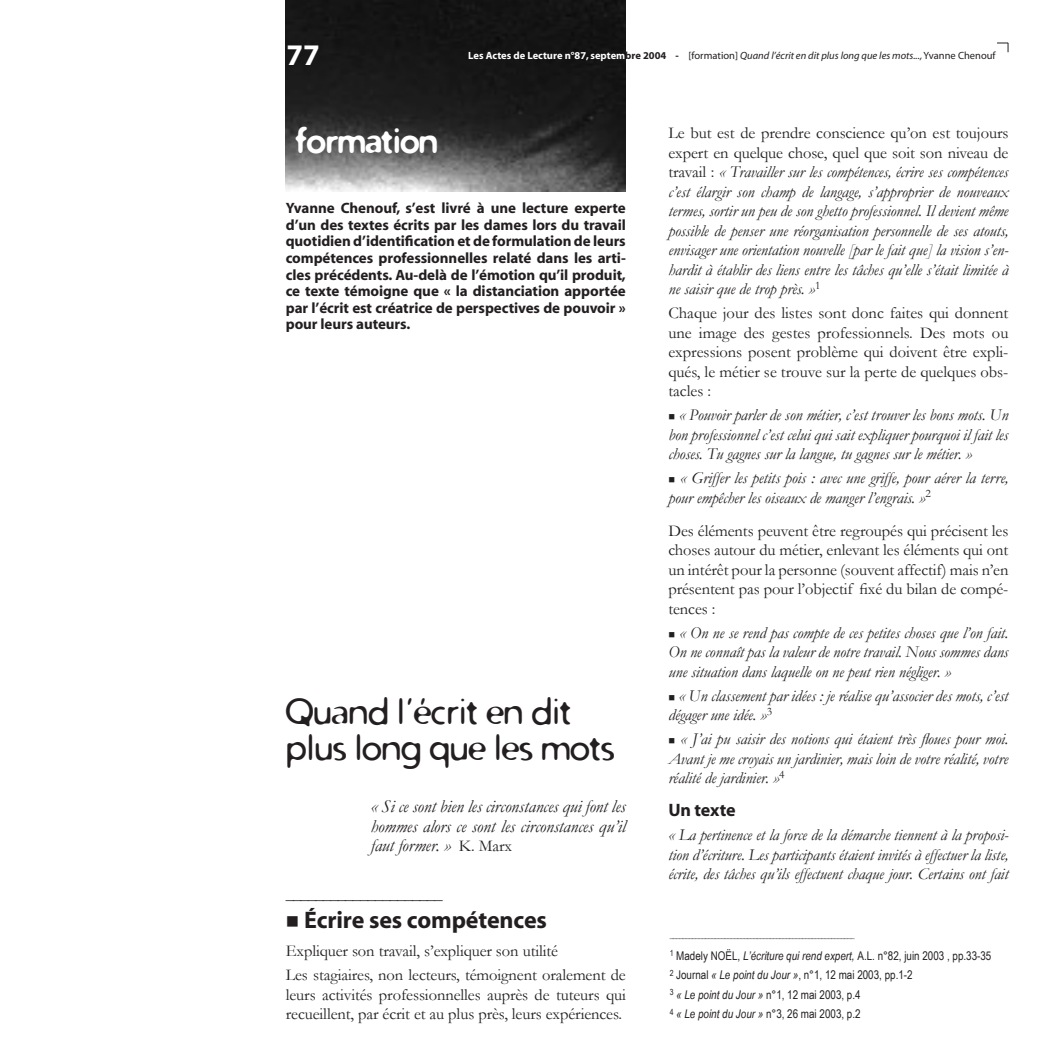
<style>
.page{position:relative;width:1051px;height:1063px;background:#fff}
.page>*{position:absolute;margin:0;border:0;box-sizing:border-box;transform-origin:0 0}
.t1{font:36px/36px "Distro";color:#231f20}
.t2{font:700 33px "Distro";color:#fff}
.t3{font:700 30px "Myriad";color:#fff}
.t4{font:700 24px "Myriad";letter-spacing:-.005em;color:#231f20}
.t5{font:italic 18px/19.5px "Garamond";letter-spacing:-.005em;color:#231f20;text-align:justify}
.t6{font:700 18px "Myriad";letter-spacing:-.01em;color:#231f20}
.t7{font:italic 16.5px/19.5px "Garamond";letter-spacing:-.005em;color:#231f20;text-align:justify}
.t8{font:16.5px/19.5px "Garamond";letter-spacing:-.005em;color:#231f20}
.t9{font:700 15px/16.5px "Myriad";letter-spacing:-.005em;color:#231f20;text-align:justify}
.t10{font:12px/19.5px "Arial Narrow";color:#231f20}
.t11{font:italic 10.5px "Myriad";color:#231f20}
.t12{font:8.4px "Arial Narrow";color:#231f20}
.s1{font-weight:700;font-style:normal;color:#fff}
.s2{font-weight:700;font-style:normal}
.s3{font-style:normal}
.s4{font-style:normal;font-size:16.5px}
.s5{font-style:italic}
</style>
<div class="page">
<img style="left:285px;top:0;width:340px;height:191px">
<svg style="left:997px;top:43px;width:11px;height:9px"></svg>
<h3 class="t3" style="left:286px;top:37px;width:35px">77</h3>
<p class="t11" style="left:468px;top:49px;width:528px"><span class="s1">Les Actes de Lecture n°87, septem</span><span class="s2">bre 2004 -</span> <span class="s3">[formation]</span> Quand l’écrit en dit plus long que les mots..., <span class="s3">Yvanne Chenouf</span></p>
<h2 class="t2" style="left:294px;top:119px;width:145px">formation</h2>
<p class="t9" style="left:286px;top:200px;width:341px">Yvanne Chenouf, s’est livré à une lecture experte d’un des textes écrits par les dames lors du travail quotidien d’identification et de formulation de leurs compétences professionnelles relaté dans les arti&shy;cles précédents. Au-delà de l’émotion qu’il produit, ce texte témoigne que « la distanciation apportée par l’écrit est créatrice de perspectives de pouvoir » pour leurs auteurs.</p>
<h1 class="t1" style="left:286px;top:692px;width:330px">Quand l’écrit en dit plus long que les mots</h1>
<p class="t5" style="left:371px;top:796px;width:256px">« Si ce sont bien les circonstances qui font les hommes alors ce sont les circonstances qu’il faut former. » <span class="s4">K. Marx</span></p>
<p class="t8" style="left:286px;top:884px;width:158px">_____________________</p>
<h3 class="t4" style="left:286px;top:905px;width:263px">■ Écrire ses compétences</h3>
<p class="t8" style="left:286px;top:938px;width:341px;line-height:24px">Expliquer son travail, s’expliquer son utilité<br>Les stagiaires, non lecteurs, témoignent oralement de</p>
<p class="t8" style="left:286px;top:984px;width:341px">leurs activités professionnelles auprès de tuteurs qui recueillent, par écrit et au plus près, leurs expériences.</p>
<p class="t7" style="left:668px;top:123px;width:341px"><span class="s3">Le but est de prendre conscience qu’on est toujours expert en quelque chose, quel que soit son niveau de travail :</span> « Travailler sur les compétences, écrire ses compétences c’est élargir son champ de langage, s’approprier de nouveaux termes, sortir un peu de son ghetto professionnel. Il devient même possible de penser une réorganisation personnelle de ses atouts, envisager une orientation nouvelle [par le fait que] la vision s’en&shy;hardit à établir des liens entre les tâches qu’elle s’était limitée à ne saisir que de trop près. »<sup>1</sup></p>
<p class="t8" style="left:668px;top:303px;width:341px;text-align:justify">Chaque jour des listes sont donc faites qui donnent une image des gestes professionnels. Des mots ou expressions posent problème qui doivent être expli&shy;qués, le métier se trouve sur la perte de quelques obs&shy;tacles :</p>
<p class="t7" style="left:668px;top:405px;width:341px">■ « Pouvoir parler de son métier, c’est trouver les bons mots. Un bon professionnel c’est celui qui sait expliquer pourquoi il fait les choses. Tu gagnes sur la langue, tu gagnes sur le métier. »</p>
<p class="t7" style="left:668px;top:468px;width:341px">■ « Griffer les petits pois : avec une griffe, pour aérer la terre, pour empêcher les oiseaux de manger l’engrais. »<sup>2</sup></p>
<p class="t8" style="left:668px;top:520px;width:341px;text-align:justify">Des éléments peuvent être regroupés qui précisent les choses autour du métier, enlevant les éléments qui ont un intérêt pour la personne (souvent affectif) mais n’en présentent pas pour l’objectif fixé du bilan de compé&shy;tences :</p>
<p class="t7" style="left:668px;top:622px;width:341px">■ « On ne se rend pas compte de ces petites choses que l’on fait.<br>On ne connaît pas la valeur de notre travail. Nous sommes dans une situation dans laquelle on ne peut rien négliger. »</p>
<p class="t7" style="left:668px;top:685px;width:341px">■ « Un classement par idées : je réalise qu’associer des mots, c’est dégager une idée. »<sup>3</sup></p>
<p class="t7" style="left:668px;top:729px;width:341px">■ « J’ai pu saisir des notions qui étaient très floues pour moi.<br>Avant je me croyais un jardinier, mais loin de votre réalité, votre réalité de jardinier. »<sup>4</sup></p>
<p class="t6" style="left:668px;top:799px;width:69px">Un texte</p>
<p class="t7" style="left:668px;top:825px;width:341px">« La pertinence et la force de la démarche tiennent à la proposi&shy;tion d’écriture. Les participants étaient invités à effectuer la liste, écrite, des tâches qu’ils effectuent chaque jour. Certains ont fait</p>
<p class="t12" style="left:669px;top:929px;width:186px">_________________________________________________________</p>
<p class="t10" style="left:669px;top:946px;width:323px"><sup>1</sup> Madely NOËL, <span class="s5">L’écriture qui rend expert,</span> A.L. n°82, juin 2003 , pp.33-35<br><sup>2</sup> Journal <span class="s5">« Le point du Jour »</span>, n°1, 12 mai 2003, pp.1-2<br><sup>3</sup> <span class="s5">« Le point du Jour »</span> n°1, 12 mai 2003, p.4<br><sup>4</sup> <span class="s5">« Le point du Jour »</span> n°3, 26 mai 2003, p.2</p>
</div>
